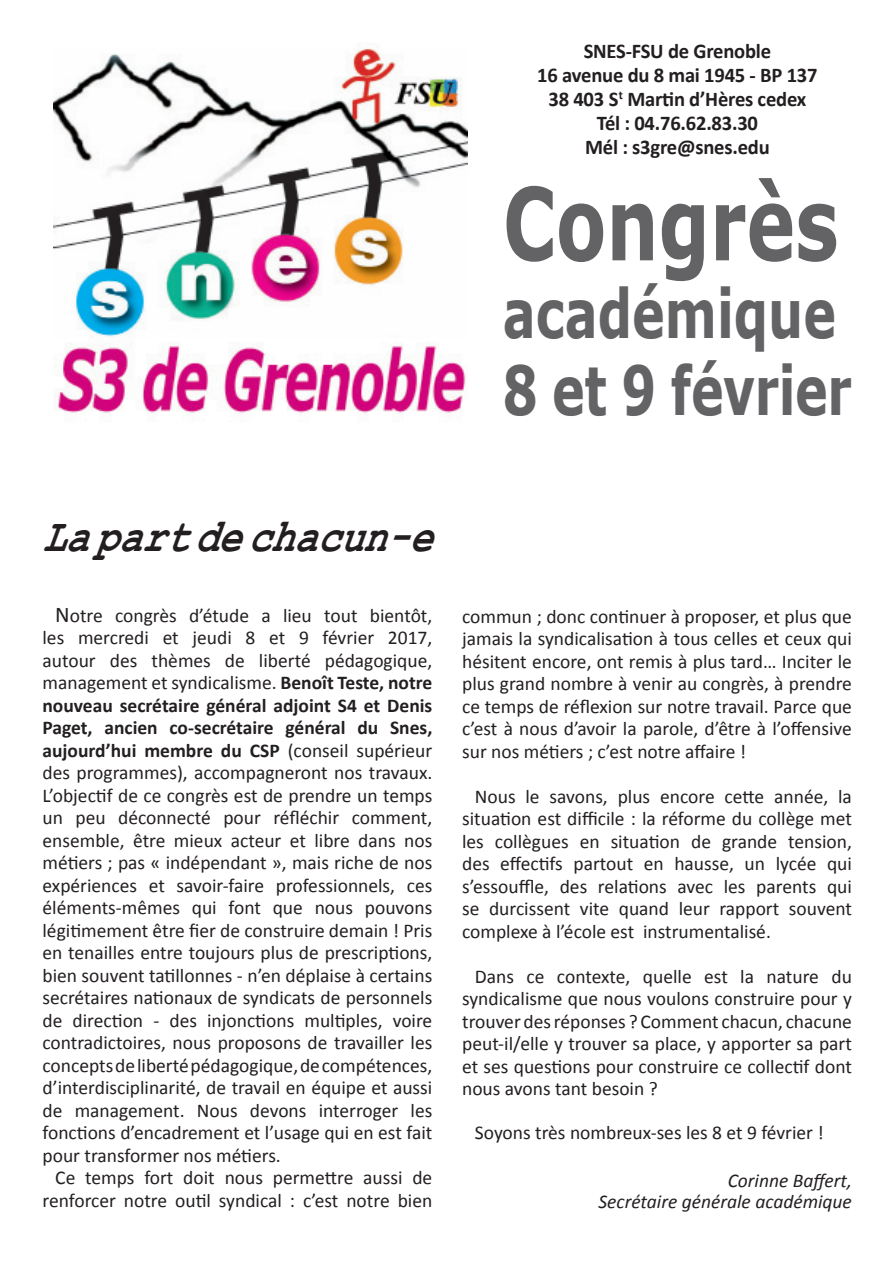
<style>
.page{position:relative;width:893px;height:1263px;background:#fff}
.page>*{position:absolute;margin:0;border:0;box-sizing:border-box;transform-origin:0 0}
.t1{font:700 100.5px "Verdana";color:#636366;scale:.73 1}
.t2{font:700 67.5px/76.5px "Verdana";color:#636366;scale:.73 1}
.t3{font:italic 700 48px "Courier New";color:#231f20;scale:.8 1}
.t4{font:700 21px/24px "Calibri";letter-spacing:-.01em;color:#231f20;text-align:center}
.t5{font:19.5px/22.5px "Calibri";color:#231f20;text-align:justify}
.t6{font:italic 19.5px/21px "Calibri";color:#231f20;text-align:right}
.s1{font-size:22.5px}
.s2{font-weight:700}
</style>
<div class="page">
<img style="left:53px;top:43px;width:415px;height:378px">
<p class="t4" style="left:537px;top:39px;width:282px">SNES-FSU de Grenoble<br>16 avenue du 8 mai 1945 - BP 137<br>38 403 S<sup>t</sup> Martin d’Hères cedex<br>Tél : 04.76.62.83.30<br>Mél : s3gre@snes.edu</p>
<h1 class="t1" style="left:503px;top:153px;width:461px">Congrès</h1>
<h2 class="t2" style="left:503px;top:274px;width:480px">académique<br>8 et 9 février</h2>
<h3 class="t3" style="left:43px;top:507px;width:531px">Lapartdechacun-e</h3>
<p class="t5" style="left:43px;top:604px;width:391px;text-indent:13px"><span class="s1">N</span>otre congrès d’étude a lieu tout bientôt, les mercredi et jeudi 8 et 9 février 2017, autour des thèmes de liberté pédagogique, management et syndicalisme. <span class="s2">Benoît Teste, notre nouveau secrétaire général adjoint S4 et Denis Paget, ancien co-secrétaire général du Snes, aujourd’hui membre du CSP</span> (conseil supérieur des programmes), accompagneront nos travaux.<br>L’objectif de ce congrès est de prendre un temps un peu déconnecté pour réfléchir comment, ensemble, être mieux acteur et libre dans nos métiers ; pas « indépendant », mais riche de nos expériences et savoir-faire professionnels, ces éléments-mêmes qui font que nous pouvons légitimement être fier de construire demain ! Pris en tenailles entre toujours plus de prescriptions, bien souvent tatillonnes - n’en déplaise à certains secrétaires nationaux de syndicats de personnels de direction - des injonctions multiples, voire contradictoires, nous proposons de travailler les concepts de liberté pédagogique, de compétences, d’interdisciplinarité, de travail en équipe et aussi de management. Nous devons interroger les fonctions d’encadrement et l’usage qui en est fait pour transformer nos métiers.</p>
<p class="t5" style="left:43px;top:1167px;width:391px;text-align:right">Ce temps fort doit nous permettre aussi de renforcer notre outil syndical : c’est notre bien</p>
<p class="t5" style="left:462px;top:605px;width:391px">commun ; donc continuer à proposer, et plus que jamais la syndicalisation à tous celles et ceux qui hésitent encore, ont remis à plus tard… Inciter le plus grand nombre à venir au congrès, à prendre ce temps de réflexion sur notre travail. Parce que c’est à nous d’avoir la parole, d’être à l’offensive sur nos métiers ; c’est notre affaire !</p>
<p class="t5" style="left:462px;top:785px;width:391px;text-indent:13px">Nous le savons, plus encore cette année, la situation est difficile : la réforme du collège met les collègues en situation de grande tension, des effectifs partout en hausse, un lycée qui s’essouffle, des relations avec les parents qui se durcissent vite quand leur rapport souvent complexe à l’école est instrumentalisé.</p>
<p class="t5" style="left:462px;top:965px;width:391px;text-indent:13px">Dans ce contexte, quelle est la nature du syndicalisme que nous voulons construire pour y trouver des réponses ? Comment chacun, chacune peut-il/elle y trouver sa place, y apporter sa part et ses questions pour construire ce collectif dont nous avons tant besoin ?</p>
<p class="t5" style="left:475px;top:1121px;width:350px">Soyons très nombreux-ses les 8 et 9 février !</p>
<p class="t6" style="left:598px;top:1169px;width:255px">Corinne Baffert,<br>Secrétaire générale académique</p>
</div>
